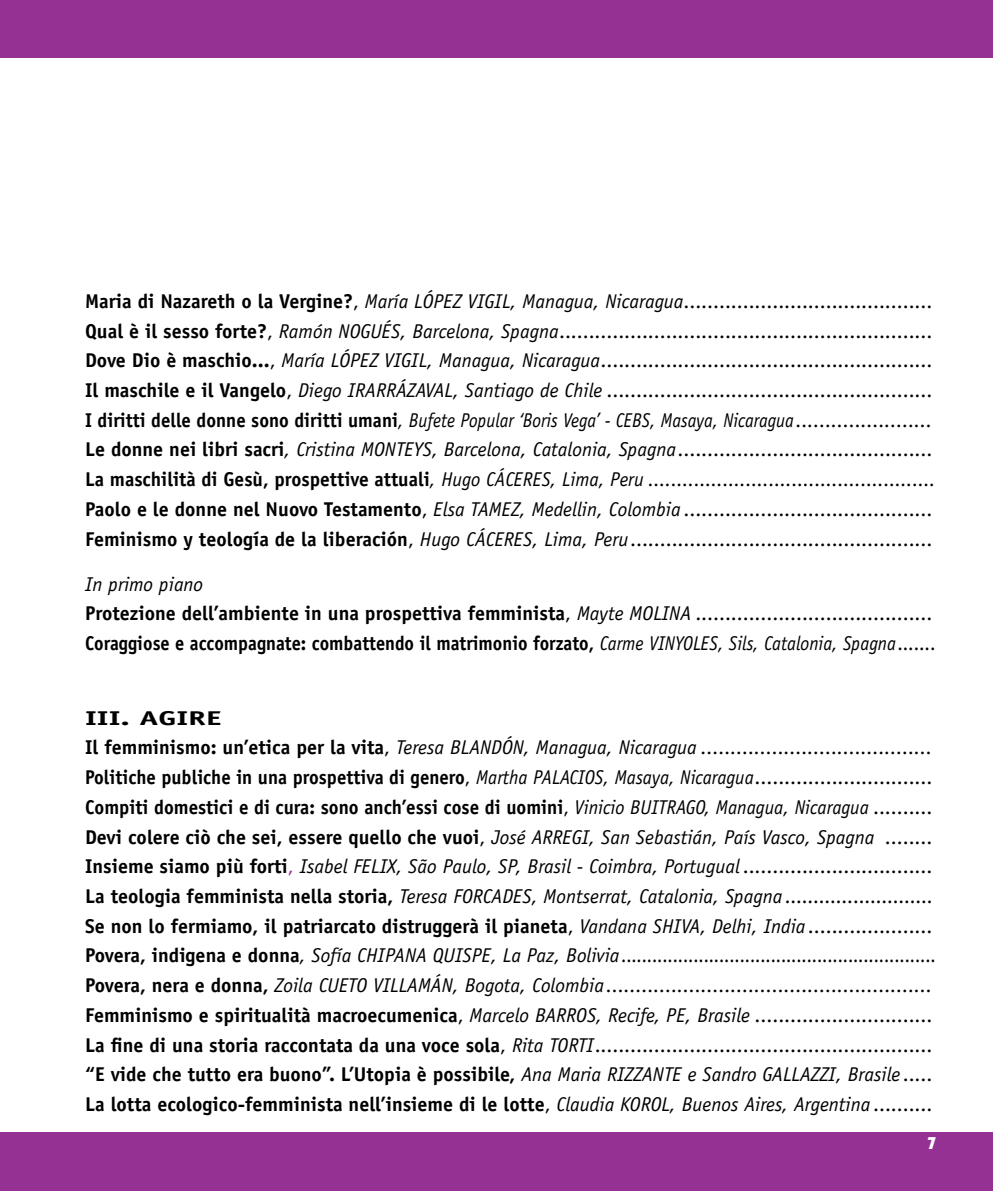
<style>
.page{position:relative;width:993px;height:1191px;background:#fff}
.page>*{position:absolute;margin:0;border:0;box-sizing:border-box;transform-origin:0 0}
.t1{font:italic 20px/29.8px "Officina Sans";color:#000}
.t2{font:700 20px/29.6px "Officina Sans";color:#000}
.t3{font:16px "Revue BT";color:#fff}
.s1{font-weight:700;font-style:normal}
.s2{font-style:normal}
.s3{font-weight:400;font-style:italic}
.s4{font-weight:400}
.s5{font-style:normal;color:#953192}
</style>
<div class="page">
<div style="left:0;top:1132px;width:992px;height:59px;background:#953192"></div>
<div style="left:0;top:0;width:992px;height:57px;background:#953192"></div>
<p class="t1" style="left:85px;top:286px;width:851px"><span class="s1">Maria di Nazareth o la Vergine?</span><span class="s2">,</span> María LÓPEZ VIGIL, Managua, Nicaragua<span class="s2">..........................................<br></span><span class="s1">Qual è il sesso forte?</span><span class="s2">,</span> Ramón NOGUÉS, Barcelona, Spagna<span class="s2">...............................................................<br></span><span class="s1">Dove Dio è maschio...</span><span class="s2">,</span> María LÓPEZ VIGIL, Managua, Nicaragua<span class="s2">........................................................<br></span><span class="s1">Il maschile e il Vangelo</span><span class="s2">,</span> Diego IRARRÁZAVAL, Santiago de Chile <span class="s2">.......................................................<br></span><span class="s1">I diritti delle donne sono diritti umani</span>, Bufete Popular ‘Boris Vega’ - CEBS, Masaya, Nicaragua .......................<br><span class="s1">Le donne nei libri sacri</span>, Cristina MONTEYS, Barcelona, Catalonia, Spagna<span class="s2">...........................................<br></span><span class="s1">La maschilità di Gesù, prospettive attuali</span>, Hugo CÁCERES, Lima, Peru ..................................................<br><span class="s1">Paolo e le donne nel Nuovo Testamento</span><span class="s2">,</span> Elsa TAMEZ, Medellin, Colombia <span class="s2">..........................................<br></span><span class="s1">Feminismo y teología de la liberación</span><span class="s2">,</span> Hugo CÁCERES, Lima, Peru<span class="s2">...................................................</span></p>
<p class="t2" style="left:85px;top:569px;width:851px"><span class="s3">In primo piano<br></span>Protezione dell’ambiente in una prospettiva femminista<span class="s4">,</span> <span class="s3">Mayte MOLINA</span> <span class="s4">........................................<br></span>Coraggiose e accompagnate: combattendo il matrimonio forzato, <span class="s3">Carme VINYOLES, Sils, Catalonia, Spagna</span><span class="s4">.......</span></p>
<p class="t1" style="left:85px;top:703px;width:851px"><span class="s1">III. AGIRE<br>Il femminismo: un’etica per la vita</span><span class="s2">,</span> Teresa BLANDÓN, Managua, Nicaragua .......................................<br><span class="s1">Politiche publiche in una prospettiva di genero</span><span class="s2">,</span> Martha PALACIOS, Masaya, Nicaragua<span class="s2">..............................<br></span><span class="s1">Compiti domestici e di cura: sono anch’essi cose di uomini</span><span class="s2">,</span> Vinicio BUITRAGO, Managua, Nicaragua <span class="s2">..........<br></span><span class="s1">Devi colere ciò che sei, essere quello che vuoi</span><span class="s2">,</span> José ARREGI, San Sebastián, País Vasco, Spagna <span class="s2">........<br></span><span class="s1">Insieme siamo più forti</span><span class="s5">,</span> Isabel FELIX, São Paulo, SP, Brasil - Coimbra, Portugual<span class="s2">................................<br></span><span class="s1">La teologia femminista nella storia,</span> Teresa FORCADES, Montserrat, Catalonia, Spagna<span class="s2">..........................<br></span><span class="s1">Se non lo fermiamo, il patriarcato distruggerà il pianeta</span><span class="s2">,</span> Vandana SHIVA, Delhi, India <span class="s2">.....................<br></span><span class="s1">Povera, indigena e donna</span>, Sofía CHIPANA QUISPE, La Paz, Bolivia<span class="s2">.............................................................<br></span><span class="s1">Povera, nera e donna,</span> Zoila CUETO VILLAMÁN, Bogota, Colombia .......................................................<br><span class="s1">Femminismo e spiritualità macroecumenica</span><span class="s2">,</span> Marcelo BARROS, Recife, PE, Brasile <span class="s2">..............................<br></span><span class="s1">La fine di una storia raccontata da una voce sola</span><span class="s2">,</span> Rita TORTI<span class="s2">......................................................... </span><span class="s1">“E vide che tutto era buono”. L’Utopia è possibile,</span> Ana Maria RIZZANTE e Sandro GALLAZZI, Brasile <span class="s2">.....<br></span><span class="s1">La lotta ecologico-femminista nell’insieme di le lotte</span><span class="s2">,</span> Claudia KOROL, Buenos Aires, Argentina <span class="s2">..........</span></p>
<p class="t3" style="left:926px;top:1133px;width:12px">7</p>
</div>
